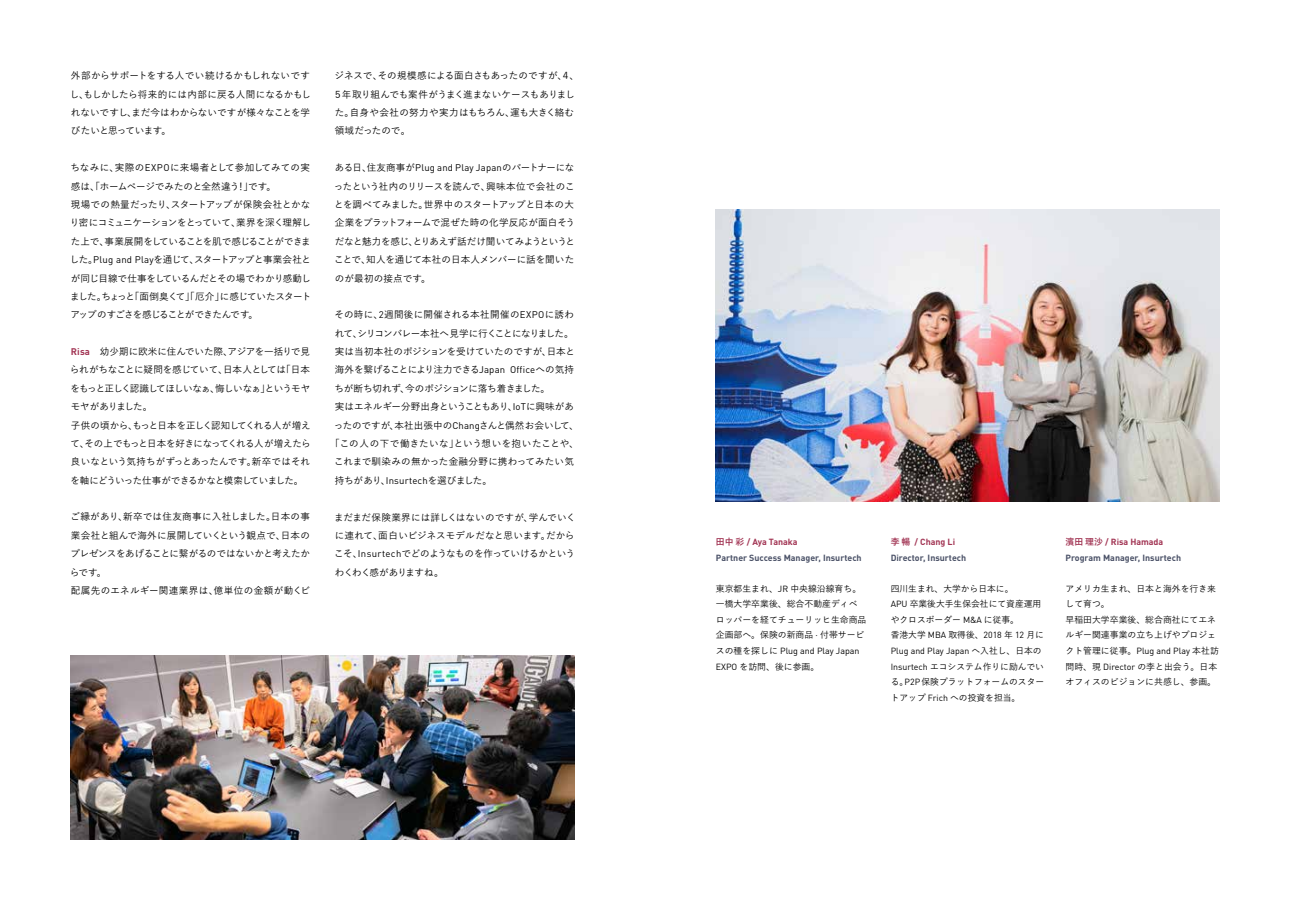
<style>
.page{position:relative;width:1290px;height:911px;background:#fff}
.page>*{position:absolute;margin:0;border:0;box-sizing:border-box;transform-origin:0 0}
.t1{font:500 9.62px/18.4px "Yu Go";letter-spacing:-.02em;color:#000;text-align:justify}
.t2{font:500 9.62px/18.4px "Yu Go";letter-spacing:-.04em;color:#000}
.t3{font:500 9.62px/18.4px "Yu Go";letter-spacing:.01em;color:#000}
.t4{font:500 9.62px "Yu Go";letter-spacing:.035em;color:#000}
.t5{font:500 9.62px "Yu Go";letter-spacing:.005em;color:#000}
.t6{font:500 9.62px "Yu Go";letter-spacing:-.08em;color:#000}
.t7{font:500 9.62px "Yu Go";color:#000}
.t8{font:500 9.62px "Yu Go";letter-spacing:.02em;color:#000}
.t9{font:500 8.88px/15.5px "Yu Go";color:#000}
.t10{font:700 8.88px/15.5px "DIN Pro";color:#4a5167}
.t11{font:8.88px "DIN Pro";color:#000}
.s1{font-family:"DIN Pro";font-weight:400}
.s2{font-family:"DIN Pro";font-weight:700;color:#a23554}
.s3{font-family:"Yu Go";color:#a23554}
.s4{color:#a23554}
.s5{font-family:"Yu Go";font-weight:500}
</style>
<div class="page">
<img style="left:716px;top:210px;width:503px;height:292px">
<img style="left:71px;top:656px;width:503px;height:183px">
<p class="t1" style="left:70px;top:65px;width:243px">外部からサポートをする人でい続けるかもしれないですし、もしかしたら将来的には内部に戻る人間になるかもしれないですし、まだ今はわからないですが様々なことを学びたいと思っています。</p>
<p class="t2" style="left:70px;top:157px;width:243px">ちなみに、実際の<span class="s1">EXPO</span>に来場者として参加してみての実感は、「ホームページでみたのと全然違う！」です。<br>現場での熱量だったり、スタートアップが保険会社とかなり密にコミュニケーションをとっていて、業界を深く理解した上で、事業展開をしていることを肌で感じることができました。<span class="s1">Plug and Play</span>を通じて、スタートアップと事業会社とが同じ目線で仕事をしているんだとその場でわかり感動しました。ちょっと「面倒臭くて」「厄介」に感じていたスタートアップのすごさを感じることができたんです。</p>
<p class="t1" style="left:70px;top:341px;width:242px;text-align:left"><span class="s2">Risa</span> 幼少期に欧米に住んでいた際、アジアを一括りで見られがちなことに疑問を感じていて、日本人としては「日本をもっと正しく認識してほしいなぁ、悔しいなぁ」というモヤモヤがありました。<br>子供の頃から、もっと日本を正しく認知してくれる人が増えて、その上でもっと日本を好きになってくれる人が増えたら良いなという気持ちがずっとあったんです。新卒ではそれを軸にどういった仕事ができるかなと模索していました。</p>
<p class="t3" style="left:70px;top:506px;width:242px">ご縁があり、新卒では住友商事に入社しました。日本の事業会社と組んで海外に展開していくという観点で、日本のプレゼンスをあげることに繋がるのではないかと考えたからです。<br>配属先のエネルギー関連業界は、億単位の金額が動くビ</p>
<p class="t1" style="left:333px;top:65px;width:247px;text-align:left">ジネスで、その規模感による面白さもあったのですが、４、<br>５年取り組んでも案件がうまく進まないケースもありました。自身や会社の努力や実力はもちろん、運も大きく絡む領域だったので。</p>
<p class="t1" style="left:334px;top:157px;width:243px">ある日、住友商事が<span class="s1">Plug and Play Japan</span>のパートナーになったという社内のリリースを読んで、興味本位で会社のことを調べてみました。世界中のスタートアップと日本の大企業をプラットフォームで混ぜた時の化学反応が面白そうだなと魅力を感じ、とりあえず話だけ聞いてみようというとことで、知人を通じて本社の日本人メンバーに話を聞いたのが最初の接点です。</p>
<p class="t4" style="left:335px;top:306px;width:241px">その時に、<span class="s1">2</span>週間後に開催される本社開催の<span class="s1">EXPO</span>に誘わ</p>
<p class="t6" style="left:335px;top:324px;width:240px">れて、シリコンバレー本社へ見学に行くことになりました。</p>
<p class="t7" style="left:335px;top:342px;width:242px">実は当初本社のポジションを受けていたのですが、日本と</p>
<p class="t1" style="left:335px;top:359px;width:241px">海外を繋げることにより注力できる<span class="s1">Japan Office</span>への気持</p>
<p class="t1" style="left:334px;top:378px;width:217px">ちが断ち切れず、今のポジションに落ち着きました。</p>
<p class="t1" style="left:335px;top:396px;width:241px">実はエネルギー分野出身ということもあり、<span class="s1">IoT</span>に興味があ</p>
<p class="t5" style="left:334px;top:416px;width:247px">ったのですが、本社出張中の<span class="s1">Chang</span>さんと偶然お会いして、</p>
<p class="t4" style="left:330px;top:434px;width:250px">「この人の下で働きたいな」という想いを抱いたことや、</p>
<p class="t8" style="left:334px;top:453px;width:241px">これまで馴染みの無かった金融分野に携わってみたい気</p>
<p class="t1" style="left:335px;top:470px;width:159px">持ちがあり、<span class="s1">Insurtech</span>を選びました。</p>
<p class="t1" style="left:334px;top:506px;width:243px">まだまだ保険業界には詳しくはないのですが、学んでいくに連れて、面白いビジネスモデルだなと思います。だからこそ、<span class="s1">Insurtech</span>でどのようなものを作っていけるかというわくわく感がありますね。</p>
<p class="t10" style="left:716px;top:534px;width:147px"><span class="s3">田中彩</span> <span class="s4">/ Aya Tanaka<br></span>Partner Success Manager, Insurtech</p>
<p class="t9" style="left:716px;top:580px;width:152px">東京都生まれ、<span class="s1">JR</span> 中央線沿線育ち。一橋大学卒業後、総合不動産ディベロッパーを経てチューリッヒ生命商品企画部へ。保険の新商品 <span class="s1">·</span> 付帯サービ</p>
<p class="t11" style="left:716px;top:644px;width:145px"><span class="s5">スの種を探しに</span> Plug and Play Japan</p>
<p class="t9" style="left:716px;top:657px;width:105px"><span class="s1">EXPO</span> を訪問、後に参画。</p>
<p class="t10" style="left:891px;top:534px;width:77px"><span class="s3">李暢</span> <span class="s4">/ Chang Li<br></span>Director, Insurtech</p>
<p class="t9" style="left:891px;top:580px;width:155px">四川生まれ、大学から日本に。<br><span class="s1">APU</span> 卒業後大手生保会社にて資産運用やクロスボーダー <span class="s1">M&amp;A</span> に従事。<br>香港大学 <span class="s1">MBA</span> 取得後、<span class="s1">2018</span> 年 <span class="s1">12</span> 月に</p>
<p class="t11" style="left:891px;top:644px;width:152px">Plug and Play Japan <span class="s5">へ入社し、日本の</span></p>
<p class="t9" style="left:891px;top:657px;width:155px;text-align:justify"><span class="s1">Insurtech</span> エコシステム作りに励んでいる。<span class="s1">P2P</span>保険プラットフォームのスタートアップ <span class="s1">Frich</span> への投資を担当。</p>
<p class="t10" style="left:1065px;top:534px;width:117px"><span class="s3">濱田理沙</span> <span class="s4">/ Risa Hamada<br></span>Program Manager, Insurtech</p>
<p class="t9" style="left:1065px;top:580px;width:155px">アメリカ生まれ、日本と海外を行き来して育つ。<br>早稲田大学卒業後、総合商社にてエネルギー関連事業の立ち上げやプロジェクト管理に従事。<span class="s1">Plug and Play</span> 本社訪問時、現 <span class="s1">Director</span> の李と出会う。日本オフィスのビジョンに共感し、参画。</p>
</div>
